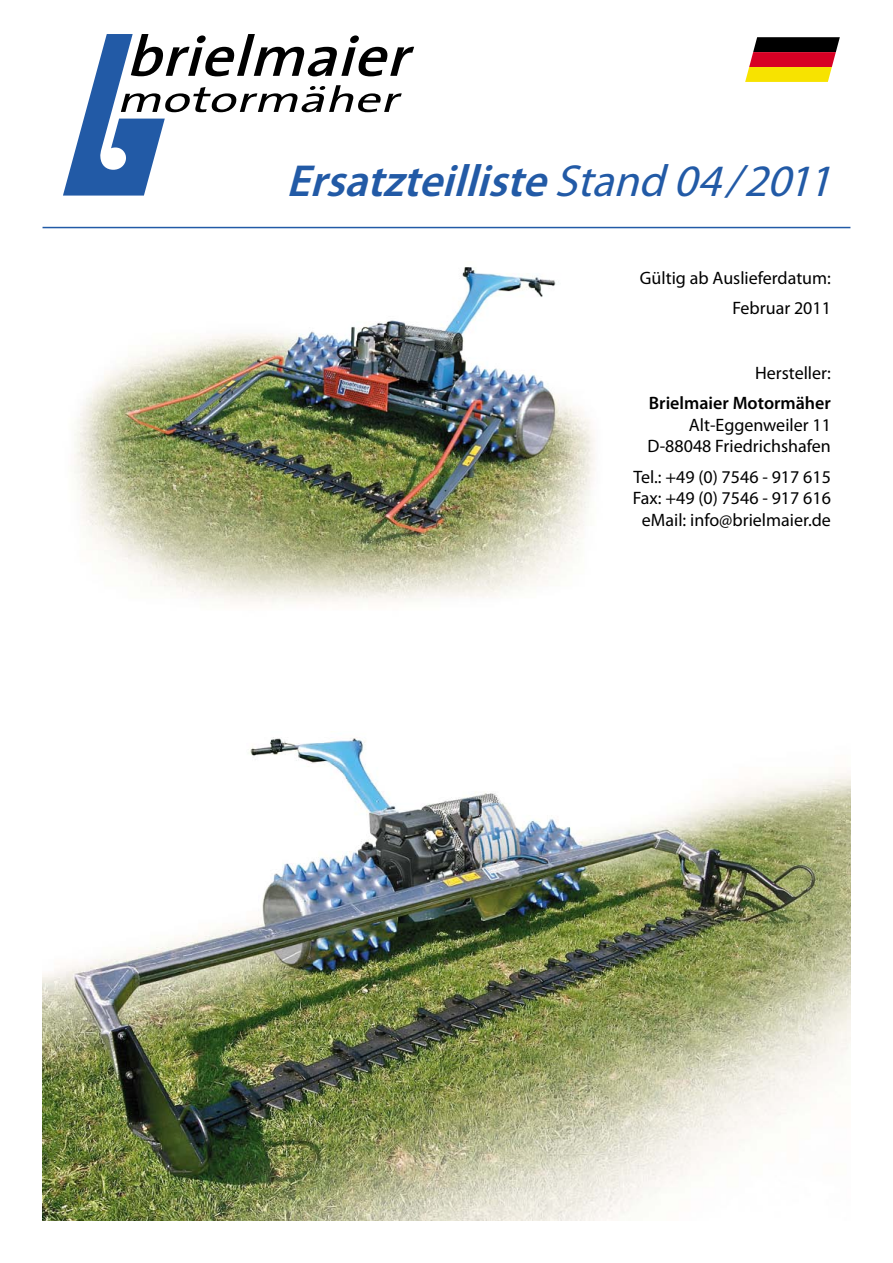
<style>
.page{position:relative;width:893px;height:1263px;background:#fff}
.page>*{position:absolute;margin:0;border:0;box-sizing:border-box;transform-origin:0 0}
.t1{font:italic 600 45px "Myriad Pro";color:#225aa6}
.t2{font:18px/21.6px "Myriad Pro";color:#000;text-align:right}
.t3{font:600 18px "Myriad Pro";color:#000}
.s1{font-weight:400}
</style>
<div class="page">
<img style="left:43px;top:731px;width:807px;height:489px">
<svg style="left:63px;top:34px;width:351px;height:162px"></svg>
<svg style="left:745px;top:37px;width:95px;height:45px;background:#a8642d"></svg>
<hr style="left:43px;top:227px;width:807px;height:1px;background:#225aa6">
<img style="left:74px;top:267px;width:521px;height:336px">
<h1 class="t1" style="left:286px;top:152px;width:560px">Ersatzteilliste<span class="s1">Stand04/2011</span></h1>
<p class="t2" style="left:640px;top:263px;width:193px;line-height:30.2px">Gültig ab Auslieferdatum:<br>Februar 2011</p>
<p class="t2" style="left:755px;top:362px;width:77px">Hersteller:</p>
<p class="t3" style="left:649px;top:392px;width:184px">Brielmaier Motormäher</p>
<p class="t2" style="left:647px;top:414px;width:185px">Alt-Eggenweiler 11<br>D-88048 Friedrichshafen</p>
<p class="t2" style="left:633px;top:465px;width:200px;text-align:center">Tel.: +49 (0) 7546 - 917 615<br>Fax: +49 (0) 7546 - 917 616 eMail: info@brielmaier.de</p>
</div>
